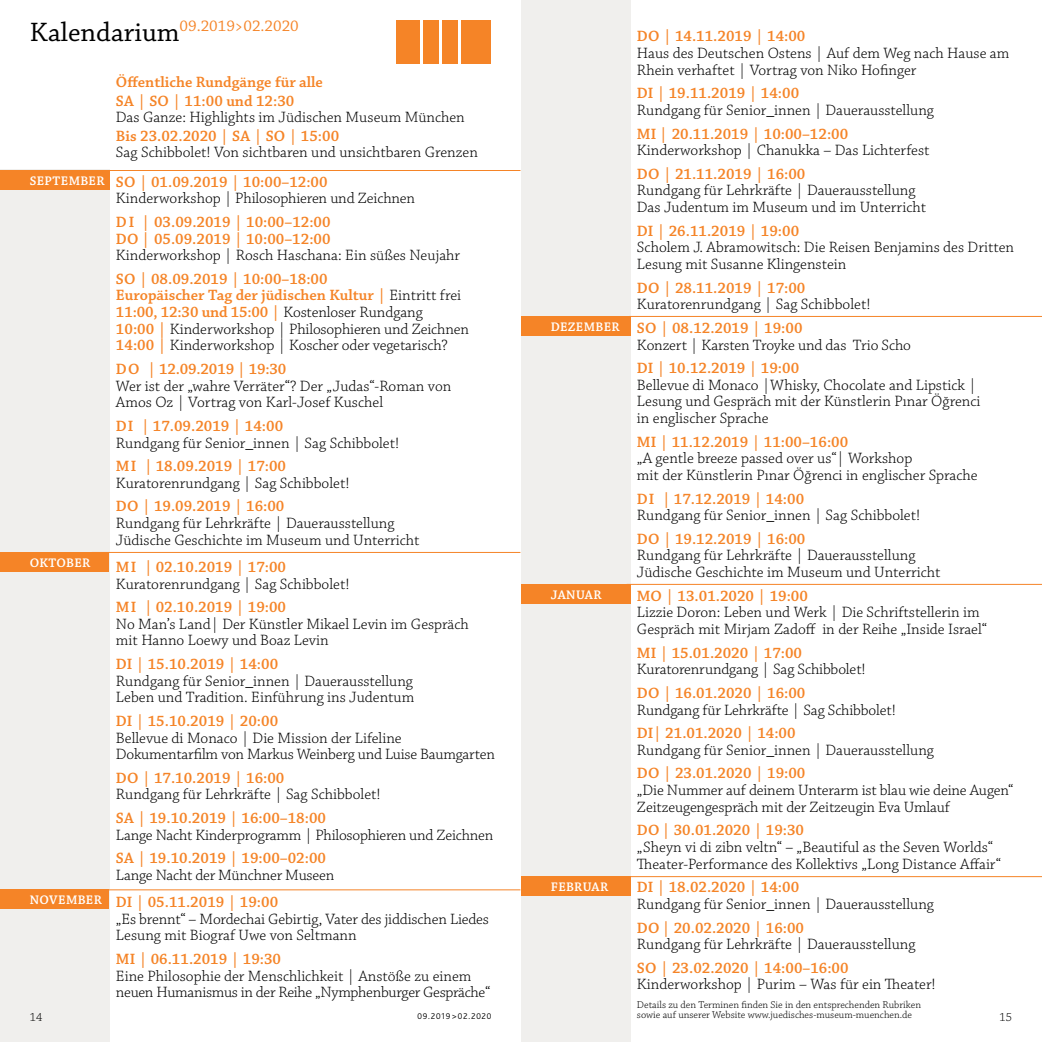
<style>
.page{position:relative;width:1042px;height:1042px;background:#fff}
.page>*{position:absolute;margin:0;border:0;box-sizing:border-box;transform-origin:0 0}
.t1{font:16.28px "Chaparral Pro";color:#f58427}
.t2{font:300 15.75px/16.6px "Chaparral Pro";color:#000}
.t3{font:600 15.75px/16.6px "Chaparral Pro";color:#f58427}
.t4{font:600 13.12px "Chaparral Pro";letter-spacing:.025em;color:#fff}
.t5{font:300 12.25px "Chaparral Pro";color:#000}
.t6{font:300 10.5px/10.5px "Chaparral Pro";color:#000}
.t7{font:300 8.75px "Bliss";letter-spacing:.1em;color:#000}
.s1{font-size:28px;color:#000}
.s2{font-weight:600;color:#f58427}
</style>
<div class="page">
<div style="left:521px;top:0;width:109px;height:1042px;background:#f0efed"></div>
<div style="left:521px;top:876px;width:109px;height:20px;background:#f58427"></div>
<hr style="left:622px;top:876px;width:420px;height:1px;background:#f58427">
<div style="left:521px;top:316px;width:109px;height:20px;background:#f58427"></div>
<hr style="left:629px;top:316px;width:413px;height:1px;background:#f58427">
<div style="left:521px;top:584px;width:109px;height:20px;background:#f58427"></div>
<hr style="left:627px;top:584px;width:415px;height:1px;background:#f58427">
<div style="left:0;top:170px;width:109px;height:872px;background:#f0efed"></div>
<div style="left:0;top:552px;width:109px;height:20px;background:#f58427"></div>
<div style="left:0;top:170px;width:109px;height:20px;background:#f58427"></div>
<hr style="left:107px;top:170px;width:413px;height:1px;background:#f58427">
<div style="left:461px;top:20px;width:30px;height:43px;background:#f58427"></div>
<div style="left:442px;top:20px;width:16px;height:43px;background:#f58427"></div>
<div style="left:423px;top:20px;width:16px;height:43px;background:#f58427"></div>
<div style="left:396px;top:20px;width:23px;height:43px;background:#f58427"></div>
<hr style="left:92px;top:552px;width:428px;height:1px;background:#f58427">
<div style="left:0;top:889px;width:109px;height:20px;background:#f58427"></div>
<hr style="left:92px;top:889px;width:428px;height:1px;background:#f58427">
<p class="t1" style="left:30px;top:17px;width:270px"><span class="s1">Kalendarium</span>09.2019&gt;02.2020</p>
<p class="t3" style="left:637px;top:29px;width:170px">DO | 14.11.2019 | 14:00</p>
<p class="t2" style="left:637px;top:45px;width:374px">Haus des Deutschen Ostens | Auf dem Weg nach Hause am<br>Rhein verhaftet | Vortrag von Niko Hofinger</p>
<p class="t3" style="left:637px;top:85px;width:164px">DI | 19.11.2019 | 14:00</p>
<p class="t2" style="left:637px;top:102px;width:298px">Rundgang für Senior_innen | Dauerausstellung</p>
<p class="t3" style="left:637px;top:126px;width:213px">MI | 20.11.2019 | 10:00–12:00</p>
<p class="t2" style="left:637px;top:143px;width:294px">Kinderworkshop | Chanukka – Das Lichterfest</p>
<p class="t3" style="left:637px;top:166px;width:170px">DO | 21.11.2019 | 16:00</p>
<p class="t2" style="left:637px;top:183px;width:291px">Rundgang für Lehrkräfte | Dauerausstellung<br>Das Judentum im Museum und im Unterricht</p>
<p class="t3" style="left:637px;top:223px;width:164px">DI | 26.11.2019 | 19:00</p>
<p class="t2" style="left:637px;top:240px;width:379px">Scholem J. Abramowitsch: Die Reisen Benjamins des Dritten<br>Lesung mit Susanne Klingenstein</p>
<p class="t3" style="left:637px;top:280px;width:170px">DO | 28.11.2019 | 17:00</p>
<p class="t2" style="left:637px;top:297px;width:235px">Kuratorenrundgang | Sag Schibbolet!</p>
<p class="t3" style="left:637px;top:320px;width:167px">SO | 08.12.2019 | 19:00</p>
<p class="t2" style="left:637px;top:337px;width:275px">Konzert | Karsten Troyke und das Trio Scho</p>
<p class="t3" style="left:637px;top:360px;width:164px">DI | 10.12.2019 | 19:00</p>
<p class="t2" style="left:637px;top:377px;width:345px">Bellevue di Monaco |Whisky, Chocolate and Lipstick |<br>Lesung und Gespräch mit der Künstlerin Pınar Öğrenci in englischer Sprache</p>
<p class="t3" style="left:637px;top:434px;width:213px">MI | 11.12.2019 | 11:00–16:00</p>
<p class="t2" style="left:637px;top:451px;width:342px">„A gentle breeze passed over us“| Workshop<br>mit der Künstlerin Pınar Öğrenci in englischer Sprache</p>
<p class="t3" style="left:637px;top:491px;width:169px">DI | 17.12.2019 | 14:00</p>
<p class="t2" style="left:637px;top:507px;width:285px">Rundgang für Senior_innen | Sag Schibbolet!</p>
<p class="t3" style="left:637px;top:531px;width:170px">DO | 19.12.2019 | 16:00</p>
<p class="t2" style="left:637px;top:548px;width:305px">Rundgang für Lehrkräfte | Dauerausstellung<br>Jüdische Geschichte im Museum und Unterricht</p>
<p class="t3" style="left:637px;top:588px;width:172px">MO | 13.01.2020 | 19:00</p>
<p class="t2" style="left:637px;top:605px;width:351px">Lizzie Doron: Leben und Werk | Die Schriftstellerin im<br>Gespräch mit Mirjam Zadoff in der Reihe „Inside Israel“</p>
<p class="t3" style="left:637px;top:645px;width:167px">MI | 15.01.2020 | 17:00</p>
<p class="t2" style="left:637px;top:662px;width:230px">Kuratorenrundgang | Sag Schibbolet!</p>
<p class="t3" style="left:637px;top:685px;width:170px">DO | 16.01.2020 | 16:00</p>
<p class="t2" style="left:637px;top:702px;width:260px">Rundgang für Lehrkräfte | Sag Schibbolet!</p>
<p class="t3" style="left:637px;top:725px;width:160px">DI| 21.01.2020 | 14:00</p>
<p class="t2" style="left:637px;top:742px;width:298px">Rundgang für Senior_innen | Dauerausstellung</p>
<p class="t3" style="left:637px;top:765px;width:170px">DO | 23.01.2020 | 19:00</p>
<p class="t2" style="left:637px;top:782px;width:378px">„Die Nummer auf deinem Unterarm ist blau wie deine Augen“<br>Zeitzeugengespräch mit der Zeitzeugin Eva Umlauf</p>
<p class="t3" style="left:637px;top:822px;width:169px">DO | 30.01.2020 | 19:30</p>
<p class="t2" style="left:637px;top:839px;width:365px">„Sheyn vi di zibn veltn“ – „Beautiful as the Seven Worlds“<br>Theater-Performance des Kollektivs „Long Distance Affair“</p>
<p class="t3" style="left:637px;top:879px;width:164px">DI | 18.02.2020 | 14:00</p>
<p class="t2" style="left:637px;top:896px;width:298px">Rundgang für Senior_innen | Dauerausstellung</p>
<p class="t3" style="left:637px;top:920px;width:169px">DO | 20.02.2020 | 16:00</p>
<p class="t2" style="left:637px;top:936px;width:280px">Rundgang für Lehrkräfte | Dauerausstellung</p>
<p class="t3" style="left:637px;top:960px;width:213px">SO | 23.02.2020 | 14:00–16:00</p>
<p class="t2" style="left:637px;top:977px;width:300px">Kinderworkshop | Purim – Was für ein Theater!</p>
<p class="t3" style="left:116px;top:73px;width:208px;line-height:19.2px">Öffentliche Rundgänge für alle<br>SA | SO | 11:00 und 12:30</p>
<p class="t2" style="left:116px;top:109px;width:350px">Das Ganze: Highlights im Jüdischen Museum München</p>
<p class="t3" style="left:116px;top:128px;width:225px">Bis 23.02.2020 | SA | SO | 15:00</p>
<p class="t2" style="left:116px;top:144px;width:363px">Sag Schibbolet! Von sichtbaren und unsichtbaren Grenzen</p>
<p class="t3" style="left:116px;top:174px;width:213px">SO | 01.09.2019 | 10:00–12:00</p>
<p class="t2" style="left:116px;top:191px;width:301px">Kinderworkshop | Philosophieren und Zeichnen</p>
<p class="t3" style="left:116px;top:214px;width:216px">DI | 03.09.2019 | 10:00–12:00<br>DO | 05.09.2019 | 10:00–12:00</p>
<p class="t2" style="left:116px;top:248px;width:346px">Kinderworkshop | Rosch Haschana: Ein süßes Neujahr</p>
<p class="t2" style="left:116px;top:271px;width:354px"><span class="s2">SO | 08.09.2019 | 10:00–18:00<br>Europäischer Tag der jüdischen Kultur |</span> Eintritt frei <span class="s2">11:00, 12:30 und 15:00 |</span> Kostenloser Rundgang<br><span class="s2">10:00 |</span> Kinderworkshop | Philosophieren und Zeichnen <span class="s2">14:00 |</span> Kinderworkshop | Koscher oder vegetarisch?</p>
<p class="t3" style="left:116px;top:361px;width:172px">DO | 12.09.2019 | 19:30</p>
<p class="t2" style="left:116px;top:378px;width:337px">Wer ist der „wahre Verräter“? Der „Judas“-Roman von<br>Amos Oz | Vortrag von Karl-Josef Kuschel</p>
<p class="t3" style="left:116px;top:418px;width:169px">DI | 17.09.2019 | 14:00</p>
<p class="t2" style="left:116px;top:435px;width:285px">Rundgang für Senior_innen | Sag Schibbolet!</p>
<p class="t3" style="left:116px;top:458px;width:172px">MI | 18.09.2019 | 17:00</p>
<p class="t2" style="left:116px;top:475px;width:235px">Kuratorenrundgang | Sag Schibbolet!</p>
<p class="t3" style="left:116px;top:499px;width:170px">DO | 19.09.2019 | 16:00</p>
<p class="t2" style="left:116px;top:515px;width:305px">Rundgang für Lehrkräfte | Dauerausstellung<br>Jüdische Geschichte im Museum und Unterricht</p>
<p class="t3" style="left:116px;top:559px;width:172px">MI | 02.10.2019 | 17:00</p>
<p class="t2" style="left:116px;top:576px;width:235px">Kuratorenrundgang | Sag Schibbolet!</p>
<p class="t3" style="left:116px;top:599px;width:172px">MI | 02.10.2019 | 19:00</p>
<p class="t2" style="left:116px;top:616px;width:354px">No Man’s Land| Der Künstler Mikael Levin im Gespräch mit Hanno Loewy und Boaz Levin</p>
<p class="t3" style="left:116px;top:656px;width:164px">DI | 15.10.2019 | 14:00</p>
<p class="t2" style="left:116px;top:673px;width:300px">Rundgang für Senior_innen | Dauerausstellung<br>Leben und Tradition. Einführung ins Judentum</p>
<p class="t3" style="left:116px;top:713px;width:164px">DI | 15.10.2019 | 20:00</p>
<p class="t2" style="left:116px;top:730px;width:380px">Bellevue di Monaco | Die Mission der Lifeline<br>Dokumentarfilm von Markus Weinberg und Luise Baumgarten</p>
<p class="t3" style="left:116px;top:770px;width:170px">DO | 17.10.2019 | 16:00</p>
<p class="t2" style="left:116px;top:787px;width:266px">Rundgang für Lehrkräfte | Sag Schibbolet!</p>
<p class="t3" style="left:116px;top:810px;width:212px">SA | 19.10.2019 | 16:00–18:00</p>
<p class="t2" style="left:116px;top:827px;width:379px">Lange Nacht Kinderprogramm | Philosophieren und Zeichnen</p>
<p class="t3" style="left:116px;top:850px;width:212px">SA | 19.10.2019 | 19:00–02:00</p>
<p class="t2" style="left:116px;top:867px;width:220px">Lange Nacht der Münchner Museen</p>
<p class="t3" style="left:116px;top:894px;width:164px">DI | 05.11.2019 | 19:00</p>
<p class="t2" style="left:116px;top:911px;width:374px">„Es brennt“ – Mordechai Gebirtig, Vater des jiddischen Liedes<br>Lesung mit Biograf Uwe von Seltmann</p>
<p class="t3" style="left:116px;top:951px;width:167px">MI | 06.11.2019 | 19:30</p>
<p class="t2" style="left:116px;top:968px;width:376px">Eine Philosophie der Menschlichkeit | Anstöße zu einem neuen Humanismus in der Reihe „Nymphenburger Gespräche“</p>
<p class="t4" style="left:30px;top:173px;width:76px">SEPTEMBER</p>
<p class="t4" style="left:551px;top:320px;width:70px">DEZEMBER</p>
<p class="t4" style="left:30px;top:555px;width:62px">OKTOBER</p>
<p class="t4" style="left:551px;top:587px;width:52px">JANUAR</p>
<p class="t4" style="left:551px;top:879px;width:59px">FEBRUAR</p>
<p class="t4" style="left:30px;top:892px;width:74px">NOVEMBER</p>
<p class="t6" style="left:637px;top:999px;width:286px">Details zu den Terminen finden Sie in den entsprechenden Rubriken sowie auf unserer Website www.juedisches-museum-muenchen.de</p>
<p class="t7" style="left:417px;top:1011px;width:75px">09.2019&gt;02.2020</p>
<p class="t5" style="left:999px;top:1010px;width:14px">15</p>
<p class="t5" style="left:30px;top:1010px;width:14px">14</p>
</div>
